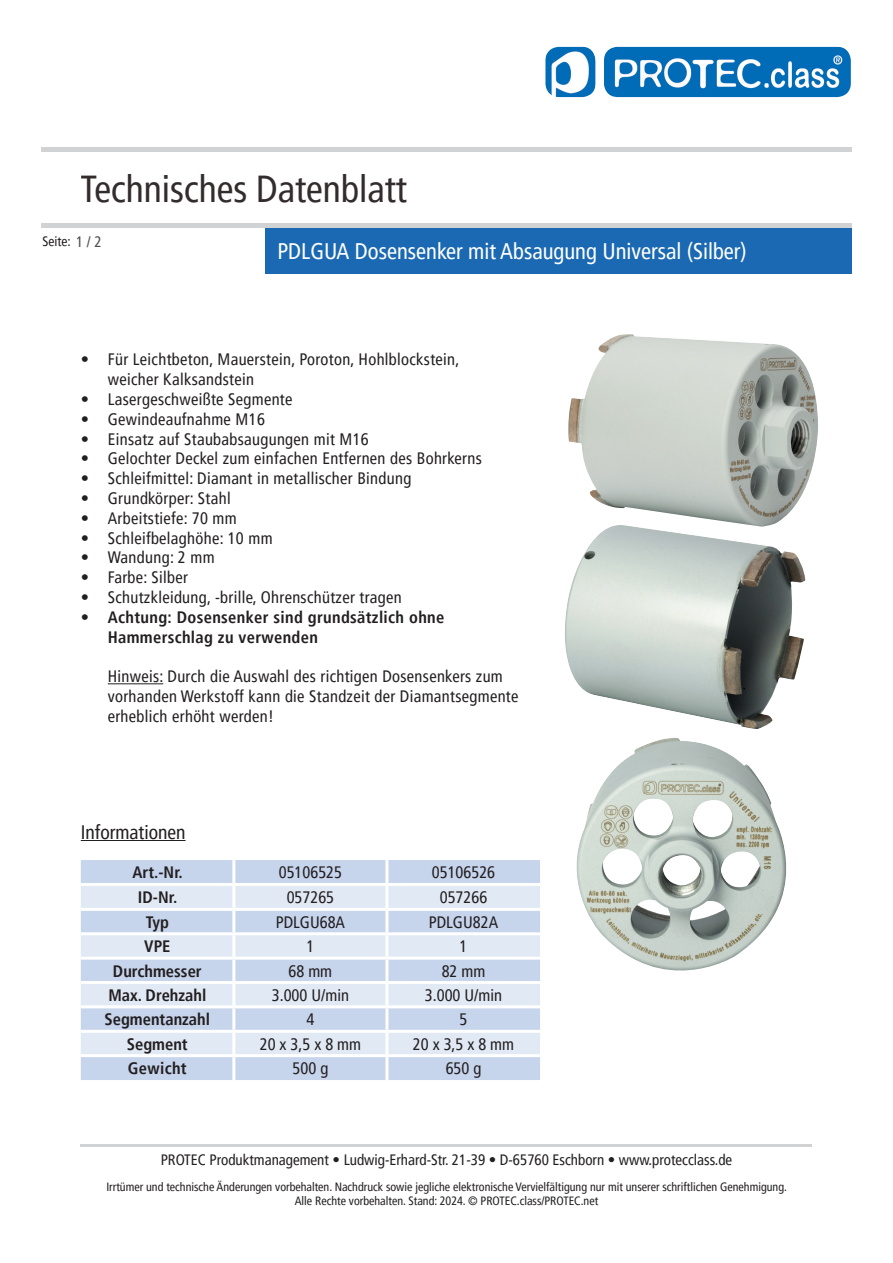
<style>
.page{position:relative;width:893px;height:1263px;background:#fff}
.page>*{position:absolute;margin:0;border:0;box-sizing:border-box;transform-origin:0 0}
.t1{font:condensed 37.5px "Frutiger LT Pro";color:#332c2d}
.t2{font:condensed 22.5px "Frutiger LT Pro";color:#fff}
.t3{font:condensed 19.5px "Frutiger LT Pro";color:#231f20}
.t4{font:condensed 16.5px/19.8px "Frutiger LT Pro";letter-spacing:.02em;color:#231f20}
.t5{font:700 condensed 16.5px/19.8px "Frutiger LT Pro";letter-spacing:.02em;color:#231f20}
.t6{font:700 condensed 16.5px "Frutiger LT Pro";color:#231f20}
.t7{font:condensed 16.5px "Frutiger LT Pro";color:#231f20}
.t8{font:condensed 15px "Frutiger LT Pro";color:#231f20}
.t9{font:condensed 15px "Frutiger LT Pro";color:#4d4d4d}
.t10{font:condensed 13.5px "Frutiger LT Pro";color:#231f20}
.t11{font:condensed 12px/14.4px "Frutiger LT Pro";color:#231f20;text-align:center}
</style>
<div class="page">
<hr style="left:81px;top:1144px;width:731px;height:2px;background:#d1d2d4">
<div style="left:265px;top:228px;width:586px;height:45px;background:#1b69b3"></div>
<hr style="left:41px;top:148px;width:810px;height:4px;background:#d1d2d4">
<hr style="left:41px;top:224px;width:810px;height:4px;background:#d1d2d4">
<img style="left:552px;top:47px;width:299px;height:50px">
<img style="left:565px;top:527px;width:241px;height:202px">
<img style="left:568px;top:334px;width:250px;height:193px">
<img style="left:576px;top:738px;width:210px;height:233px">
<hr style="left:108px;top:683px;width:55px;height:1px;background:#231f20">
<hr style="left:81px;top:840px;width:105px;height:1px;background:#231f20">
<div style="left:81px;top:860px;width:459px;height:220px;background:#c6d4ec"></div>
<svg style="left:81px;top:886px;width:459px;height:168px;background:#d5e0f1"></svg>
<hr style="left:81px;top:883px;width:153px;height:3px;background:#fff">
<hr style="left:234px;top:883px;width:153px;height:3px;background:#fff">
<hr style="left:387px;top:883px;width:153px;height:3px;background:#fff">
<hr style="left:81px;top:908px;width:153px;height:3px;background:#fff">
<hr style="left:234px;top:908px;width:153px;height:3px;background:#fff">
<hr style="left:387px;top:908px;width:153px;height:3px;background:#fff">
<hr style="left:81px;top:932px;width:153px;height:3px;background:#fff">
<hr style="left:234px;top:932px;width:153px;height:3px;background:#fff">
<hr style="left:387px;top:932px;width:153px;height:3px;background:#fff">
<hr style="left:81px;top:957px;width:153px;height:3px;background:#fff">
<hr style="left:234px;top:957px;width:153px;height:3px;background:#fff">
<hr style="left:387px;top:957px;width:153px;height:3px;background:#fff">
<hr style="left:81px;top:981px;width:153px;height:3px;background:#fff">
<hr style="left:234px;top:981px;width:153px;height:3px;background:#fff">
<hr style="left:387px;top:981px;width:153px;height:3px;background:#fff">
<hr style="left:81px;top:1005px;width:153px;height:3px;background:#fff">
<hr style="left:234px;top:1005px;width:153px;height:3px;background:#fff">
<hr style="left:387px;top:1005px;width:153px;height:3px;background:#fff">
<hr style="left:81px;top:1030px;width:153px;height:3px;background:#fff">
<hr style="left:234px;top:1030px;width:153px;height:3px;background:#fff">
<hr style="left:387px;top:1030px;width:153px;height:3px;background:#fff">
<hr style="left:81px;top:1054px;width:153px;height:3px;background:#fff">
<hr style="left:234px;top:1054px;width:153px;height:3px;background:#fff">
<hr style="left:387px;top:1054px;width:153px;height:3px;background:#fff">
<hr style="left:232px;top:860px;width:3px;height:23px;background:#fff">
<hr style="left:385px;top:860px;width:3px;height:23px;background:#fff">
<hr style="left:232px;top:886px;width:3px;height:22px;background:#fff">
<hr style="left:385px;top:886px;width:3px;height:22px;background:#fff">
<hr style="left:232px;top:911px;width:3px;height:21px;background:#fff">
<hr style="left:385px;top:911px;width:3px;height:21px;background:#fff">
<hr style="left:232px;top:935px;width:3px;height:22px;background:#fff">
<hr style="left:385px;top:935px;width:3px;height:22px;background:#fff">
<hr style="left:232px;top:960px;width:3px;height:21px;background:#fff">
<hr style="left:385px;top:960px;width:3px;height:21px;background:#fff">
<hr style="left:232px;top:984px;width:3px;height:21px;background:#fff">
<hr style="left:385px;top:984px;width:3px;height:21px;background:#fff">
<hr style="left:232px;top:1008px;width:3px;height:22px;background:#fff">
<hr style="left:385px;top:1008px;width:3px;height:22px;background:#fff">
<hr style="left:232px;top:1033px;width:3px;height:21px;background:#fff">
<hr style="left:385px;top:1033px;width:3px;height:21px;background:#fff">
<hr style="left:232px;top:1057px;width:3px;height:23px;background:#fff">
<hr style="left:385px;top:1057px;width:3px;height:23px;background:#fff">
<h1 class="t1" style="left:81px;top:168px;width:328px">Technisches Datenblatt</h1>
<p class="t10" style="left:43px;top:234px;width:30px">Seite:</p>
<p class="t9" style="left:76px;top:233px;width:27px">1 / 2</p>
<h2 class="t2" style="left:277px;top:238px;width:471px">PDLGUA Dosensenker mit Absaugung Universal (Silber)</h2>
<p class="t4" style="left:108px;top:350px;width:353px;text-indent:-27px">• Für Leichtbeton, Mauerstein, Poroton, Hohlblockstein, weicher Kalksandstein</p>
<p class="t4" style="left:81px;top:389px;width:213px">• Lasergeschweißte Segmente</p>
<p class="t4" style="left:81px;top:409px;width:186px">• Gewindeaufnahme M16</p>
<p class="t4" style="left:81px;top:429px;width:290px">• Einsatz auf Staubabsaugungen mit M16</p>
<p class="t4" style="left:81px;top:449px;width:402px">• Gelochter Deckel zum einfachen Entfernen des Bohrkerns</p>
<p class="t4" style="left:81px;top:469px;width:332px">• Schleifmittel: Diamant in metallischer Bindung</p>
<p class="t4" style="left:81px;top:488px;width:151px">• Grundkörper: Stahl</p>
<p class="t4" style="left:81px;top:508px;width:157px">• Arbeitstiefe: 70 mm</p>
<p class="t4" style="left:81px;top:528px;width:193px">• Schleifbelaghöhe: 10 mm</p>
<p class="t4" style="left:81px;top:548px;width:135px">• Wandung: 2 mm</p>
<p class="t4" style="left:81px;top:568px;width:109px">• Farbe: Silber</p>
<p class="t4" style="left:81px;top:587px;width:322px">• Schutzkleidung, -brille, Ohrenschützer tragen</p>
<p class="t5" style="left:108px;top:607px;width:338px;text-indent:-27px">• Achtung: Dosensenker sind grundsätzlich ohne<br>Hammerschlag zu verwenden</p>
<p class="t4" style="left:108px;top:667px;width:412px">Hinweis: Durch die Auswahl des richtigen Dosensenkers zum vorhanden Werkstoff kann die Standzeit der Diamantsegmente erheblich erhöht werden!</p>
<p class="t3" style="left:81px;top:820px;width:106px">Informationen</p>
<p class="t5" style="left:132px;top:863px;width:52px">Art.-Nr.</p>
<p class="t7" style="left:279px;top:863px;width:65px">05106525</p>
<p class="t7" style="left:432px;top:863px;width:65px">05106526</p>
<p class="t5" style="left:138px;top:887px;width:41px">ID-Nr.</p>
<p class="t4" style="left:287px;top:887px;width:49px">057265</p>
<p class="t4" style="left:440px;top:887px;width:49px">057266</p>
<p class="t5" style="left:146px;top:912px;width:25px">Typ</p>
<p class="t7" style="left:276px;top:912px;width:71px">PDLGU68A</p>
<p class="t7" style="left:429px;top:912px;width:71px">PDLGU82A</p>
<p class="t5" style="left:144px;top:936px;width:28px">VPE</p>
<p class="t4" style="left:306px;top:937px;width:9px">1</p>
<p class="t4" style="left:460px;top:937px;width:9px">1</p>
<p class="t6" style="left:113px;top:961px;width:90px">Durchmesser</p>
<p class="t4" style="left:289px;top:961px;width:45px">68 mm</p>
<p class="t4" style="left:442px;top:961px;width:45px">82 mm</p>
<p class="t6" style="left:108px;top:985px;width:99px">Max. Drehzahl</p>
<p class="t4" style="left:272px;top:985px;width:79px">3.000 U/min</p>
<p class="t4" style="left:425px;top:985px;width:79px">3.000 U/min</p>
<p class="t6" style="left:105px;top:1010px;width:107px">Segmentanzahl</p>
<p class="t4" style="left:306px;top:1010px;width:9px">4</p>
<p class="t4" style="left:460px;top:1010px;width:9px">5</p>
<p class="t6" style="left:127px;top:1034px;width:62px">Segment</p>
<p class="t4" style="left:260px;top:1034px;width:103px">20 x 3,5 x 8 mm</p>
<p class="t4" style="left:413px;top:1034px;width:103px">20 x 3,5 x 8 mm</p>
<p class="t5" style="left:128px;top:1058px;width:60px">Gewicht</p>
<p class="t4" style="left:293px;top:1058px;width:37px">500 g</p>
<p class="t4" style="left:446px;top:1058px;width:37px">650 g</p>
<p class="t8" style="left:161px;top:1151px;width:573px">PROTEC Produktmanagement • Ludwig-Erhard-Str. 21-39 • D-65760 Eschborn • www.protecclass.de</p>
<p class="t11" style="left:106px;top:1179px;width:682px">Irrtümer und technische Änderungen vorbehalten. Nachdruck sowie jegliche elektronische Vervielfältigung nur mit unserer schriftlichen Genehmigung.<br>Alle Rechte vorbehalten. Stand: 2024. © PROTEC.class/PROTEC.net</p>
</div>
